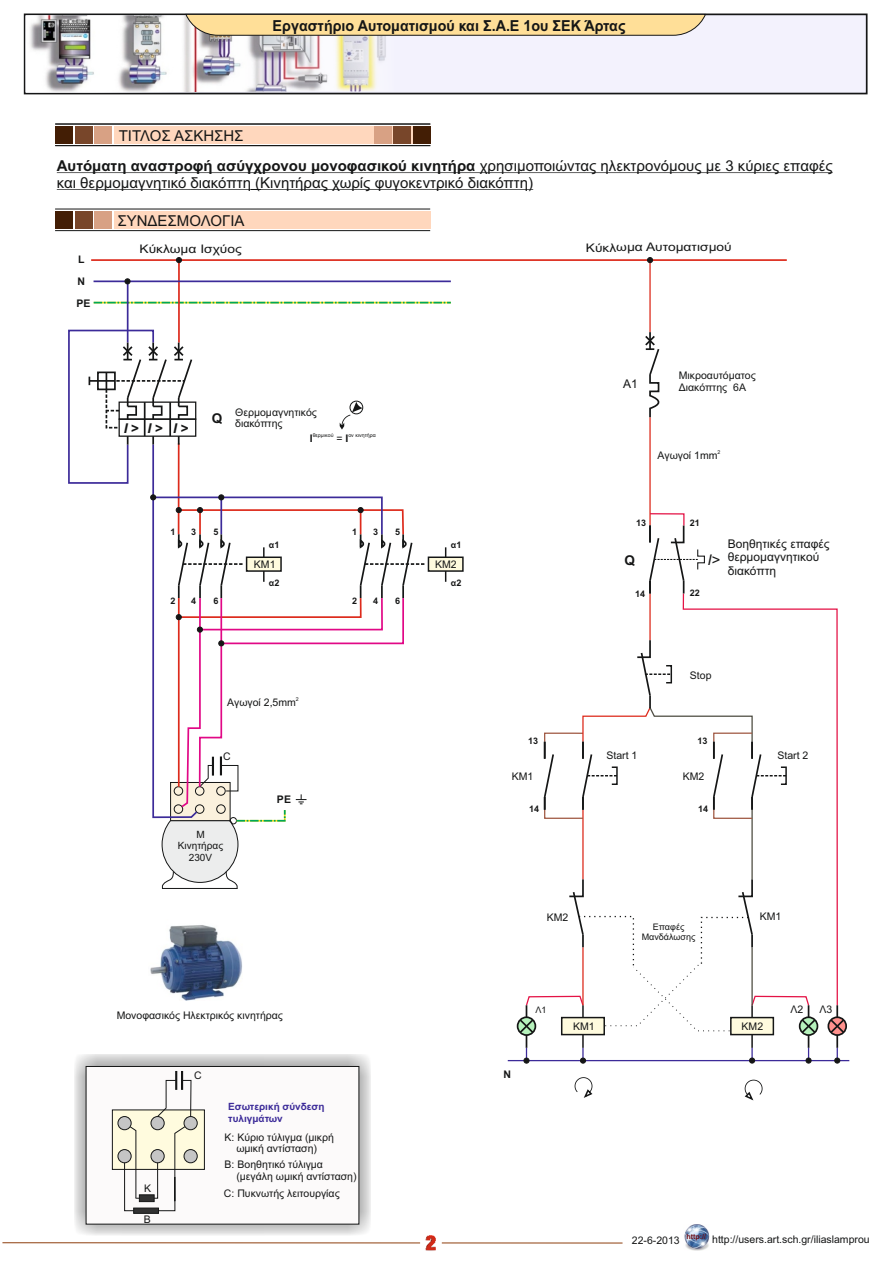
<style>
.page{position:relative;width:893px;height:1263px;background:#fff}
.page>*{position:absolute;margin:0;border:0;box-sizing:border-box;transform-origin:0 0}
.t1{font:700 15.15px "Arial";color:#151616;scale:.95 1}
.t2{font:15px/16.8px "Arial";color:#151616}
.t3{font:italic 14.7px "Arial";color:#151616}
.t4{font:italic 700 13.5px "Arial";color:#151616}
.t5{font:700 13.5px "Arial";color:#151616}
.t6{font:12px/13.4px "Arial";color:#151616}
.t7{font:11.85px "Arial";letter-spacing:-.005em;color:#151616;scale:1.17 1}
.t8{font:10.5px/11.7px "Arial";color:#151616}
.t9{font:700 10.5px/22.2px "Arial";color:#151616}
.t10{font:700 10.05px/11.1px "Arial";color:#3c2b99}
.t11{font:10.05px/11.2px "Arial";color:#151616;text-align:center}
.t12{font:700 9px "Arial";color:#151616}
.t13{font:9px/10.1px "Arial";color:#151616;text-align:center}
.t14{font:700 7.05px "Arial";color:#6d0d16}
.t15{font:5.25px "Arial";color:#151616}
.s1{font-weight:700}
.s2{font-style:normal}
</style>
<div class="page">
<div style="left:114px;top:211px;width:316px;height:17px;background:#ffd7bd"></div>
<div style="left:114px;top:126px;width:316px;height:18px;background:#ffd7bd"></div>
<hr style="left:2px;top:1242px;width:620px;height:1px;background:#8e3f0e">
<hr style="left:57px;top:172px;width:423px;height:1px;background:#151616">
<hr style="left:480px;top:172px;width:353px;height:1px;background:#151616">
<hr style="left:57px;top:189px;width:194px;height:1px;background:#151616">
<hr style="left:260px;top:189px;width:273px;height:1px;background:#151616">
<hr style="left:55px;top:209px;width:375px;height:1px;background:#151616">
<hr style="left:55px;top:230px;width:375px;height:1px;background:#151616">
<div style="left:56px;top:211px;width:17px;height:18px;background:#431e05"></div>
<div style="left:75px;top:211px;width:17px;height:18px;background:#78462a"></div>
<div style="left:95px;top:211px;width:17px;height:18px;background:#d8a184"></div>
<hr style="left:55px;top:124px;width:375px;height:1px;background:#151616">
<hr style="left:55px;top:145px;width:375px;height:1px;background:#151616">
<div style="left:56px;top:126px;width:17px;height:18px;background:#431e05"></div>
<div style="left:75px;top:126px;width:17px;height:18px;background:#78462a"></div>
<div style="left:95px;top:126px;width:17px;height:18px;background:#d8a184"></div>
<svg style="left:23px;top:13px;width:845px;height:82px;fill:#f3f2fd"></svg>
<img style="left:25px;top:15px;width:369px;height:79px">
<svg style="left:185px;top:13px;width:521px;height:23px;background:#e4c98e"></svg>
<img style="left:684px;top:1224px;width:25px;height:26px">
<svg style="left:94px;top:302px;width:357px;height:1px"></svg>
<hr style="left:178px;top:260px;width:2px;height:83px;background:#dd2b1c">
<hr style="left:127px;top:282px;width:2px;height:61px;background:#3c2b99">
<hr style="left:94px;top:280px;width:357px;height:2px;background:#3c2b99">
<hr style="left:91px;top:259px;width:696px;height:2px;background:#dd2b1c">
<hr style="left:582px;top:810px;width:2px;height:69px;background:#dd2b1c">
<svg style="left:575px;top:1077px;width:17px;height:21px"></svg>
<hr style="left:649px;top:260px;width:2px;height:72px;background:#dd2b1c">
<hr style="left:649px;top:417px;width:2px;height:108px;background:#dd2b1c">
<hr style="left:649px;top:593px;width:2px;height:47px;background:#dd2b1c">
<svg style="left:682px;top:593px;width:156px;height:412px"></svg>
<svg style="left:745px;top:1080px;width:17px;height:20px"></svg>
<svg style="left:125px;top:279px;width:5px;height:5px"></svg>
<svg style="left:645px;top:332px;width:15px;height:87px"></svg>
<svg style="left:649px;top:512px;width:56px;height:81px"></svg>
<div style="left:780px;top:766px;width:7px;height:19px;border:1px solid #151616"></div>
<hr style="left:508px;top:1060px;width:341px;height:1px;background:#3c2b99">
<hr style="left:751px;top:810px;width:2px;height:69px;background:#4e4d43">
<svg style="left:543px;top:638px;width:243px;height:181px"></svg>
<hr style="left:836px;top:1005px;width:2px;height:43px;background:#151616">
<svg style="left:827px;top:1016px;width:20px;height:20px"></svg>
<svg style="left:828px;top:1017px;width:18px;height:18px"></svg>
<img style="left:150px;top:925px;width:92px;height:75px">
<div style="left:74px;top:1054px;width:297px;height:182px;background:#151616;opacity:.49"></div>
<svg style="left:86px;top:1066px;width:273px;height:158px"></svg>
<svg style="left:647px;top:257px;width:6px;height:6px"></svg>
<svg style="left:518px;top:878px;width:299px;height:185px"></svg>
<svg style="left:834px;top:1048px;width:6px;height:15px"></svg>
<svg style="left:68px;top:329px;width:396px;height:560px"></svg>
<img style="left:420px;top:1235px;width:22px;height:16px">
<div style="left:413px;top:126px;width:17px;height:18px;background:#431e05"></div>
<div style="left:393px;top:126px;width:18px;height:18px;background:#78462a"></div>
<div style="left:374px;top:126px;width:17px;height:18px;background:#d8a184"></div>
<svg style="left:176px;top:257px;width:6px;height:6px"></svg>
<h1 class="t1" style="left:273px;top:20px;width:373px">Εργαστήριο Αυτοματισμού και Σ.Α.Ε 1ου ΣΕΚ Άρτας</h1>
<h2 class="t2" style="left:119px;top:129px;width:126px">ΤΙΤΛΟΣ ΑΣΚΗΣΗΣ</h2>
<h2 class="t2" style="left:57px;top:159px;width:777px"><span class="s1">Αυτόματη αναστροφή ασύγχρονου μονοφασικού κινητήρα</span> χρησιμοποιώντας ηλεκτρονόμους με 3 κύριες επαφές και θερμομαγνητικό διακόπτη (Κινητήρας χωρίς φυγοκεντρικό διακόπτη)</h2>
<h2 class="t2" style="left:117px;top:214px;width:129px">ΣΥΝΔΕΣΜΟΛΟΓΙΑ</h2>
<p class="t9" style="left:78px;top:249px;width:8px">L</p>
<p class="t9" style="left:77px;top:271px;width:16px">N<br>PE</p>
<p class="t7" style="left:139px;top:245px;width:89px">Κύκλωμα Ισχύος</p>
<p class="t7" style="left:586px;top:243px;width:126px">Κύκλωμα Αυτοματισμού</p>
<p class="t4" style="left:124px;top:423px;width:67px">Ι<span class="s2">&gt;</span> Ι<span class="s2">&gt;</span> Ι<span class="s2">&gt;</span></p>
<p class="t5" style="left:212px;top:413px;width:12px">Q</p>
<p class="t8" style="left:235px;top:407px;width:83px">Θερμομαγνητικός διακόπτης</p>
<p class="t15" style="left:313px;top:433px;width:22px">θερμικού</p>
<p class="t15" style="left:348px;top:433px;width:29px">ον κινητήρα</p>
<p class="t9" style="left:310px;top:428px;width:4px">I</p>
<p class="t8" style="left:336px;top:433px;width:13px">= <span class="s1">Ι</span></p>
<p class="t12" style="left:170px;top:529px;width:7px">1</p>
<p class="t12" style="left:191px;top:529px;width:7px">3</p>
<p class="t12" style="left:213px;top:529px;width:7px">5</p>
<p class="t12" style="left:170px;top:597px;width:7px">2</p>
<p class="t12" style="left:191px;top:597px;width:7px">4</p>
<p class="t12" style="left:213px;top:597px;width:7px">6</p>
<p class="t12" style="left:352px;top:529px;width:7px">1</p>
<p class="t12" style="left:373px;top:529px;width:7px">3</p>
<p class="t12" style="left:395px;top:529px;width:7px">5</p>
<p class="t12" style="left:269px;top:542px;width:12px">α1</p>
<p class="t12" style="left:269px;top:579px;width:12px">α2</p>
<p class="t12" style="left:451px;top:542px;width:12px">α1</p>
<p class="t12" style="left:451px;top:579px;width:12px">α2</p>
<p class="t8" style="left:254px;top:559px;width:23px">KΜ1</p>
<p class="t8" style="left:435px;top:559px;width:23px">KΜ2</p>
<p class="t12" style="left:352px;top:597px;width:7px">2</p>
<p class="t12" style="left:373px;top:597px;width:7px">4</p>
<p class="t12" style="left:395px;top:597px;width:7px">6</p>
<p class="t15" style="left:296px;top:697px;width:4px">2</p>
<p class="t8" style="left:227px;top:697px;width:70px">Αγωγοί 2,5mm</p>
<p class="t8" style="left:223px;top:752px;width:9px">C</p>
<p class="t9" style="left:277px;top:789px;width:16px">PE</p>
<p class="t11" style="left:178px;top:830px;width:47px">M<br>Κινητήρας<br>230V</p>
<p class="t8" style="left:117px;top:1010px;width:168px">Μονοφασικός Ηλεκτρικός κινητήρας</p>
<p class="t8" style="left:144px;top:1184px;width:9px">Κ</p>
<p class="t8" style="left:144px;top:1214px;width:9px">Β</p>
<p class="t8" style="left:194px;top:1070px;width:9px">C</p>
<p class="t10" style="left:228px;top:1102px;width:98px">Εσωτερική σύνδεση τυλιγμάτων</p>
<p class="t8" style="left:225px;top:1132px;width:111px;text-align:center">Κ: Κύριο τύλιγμα (μικρή ωμική αντίσταση)</p>
<p class="t8" style="left:236px;top:1159px;width:122px;text-indent:-12px">Β: Βοηθητικό τύλιγμα (μεγάλη ωμική αντίσταση)</p>
<p class="t8" style="left:224px;top:1189px;width:117px">C: Πυκνωτής λειτουργίας</p>
<p class="t12" style="left:528px;top:738px;width:12px">13</p>
<p class="t6" style="left:623px;top:379px;width:16px">A1</p>
<p class="t8" style="left:679px;top:371px;width:78px">Μικροαυτόματος<br>Διακόπτης 6Α</p>
<p class="t15" style="left:718px;top:450px;width:4px">2</p>
<p class="t8" style="left:658px;top:450px;width:61px">Αγωγοί 1mm</p>
<p class="t12" style="left:636px;top:520px;width:12px">13</p>
<p class="t12" style="left:690px;top:520px;width:12px">21</p>
<p class="t5" style="left:625px;top:556px;width:12px">Q</p>
<h3 class="t3" style="left:708px;top:554px;width:14px">I<span class="s2">&gt;</span></h3>
<p class="t6" style="left:728px;top:538px;width:103px">Βοηθητικές επαφές θερμομαγνητικού διακόπτη</p>
<p class="t12" style="left:635px;top:590px;width:12px">14</p>
<p class="t12" style="left:690px;top:590px;width:12px">22</p>
<p class="t8" style="left:606px;top:750px;width:32px">Start 1</p>
<p class="t8" style="left:690px;top:670px;width:23px">Stop</p>
<p class="t12" style="left:697px;top:738px;width:12px">13</p>
<p class="t8" style="left:777px;top:750px;width:32px">Start 2</p>
<p class="t8" style="left:512px;top:771px;width:23px">KΜ1</p>
<p class="t8" style="left:683px;top:771px;width:23px">KΜ2</p>
<p class="t12" style="left:529px;top:805px;width:12px">14</p>
<p class="t12" style="left:698px;top:805px;width:12px">14</p>
<p class="t8" style="left:547px;top:912px;width:23px">KΜ2</p>
<p class="t8" style="left:760px;top:912px;width:23px">KΜ1</p>
<p class="t13" style="left:642px;top:923px;width:55px">Επαφές<br>Μανδάλωσης</p>
<p class="t9" style="left:503px;top:1064px;width:9px">N</p>
<p class="t13" style="left:535px;top:1006px;width:13px">Λ1</p>
<p class="t8" style="left:573px;top:1021px;width:23px">KΜ1</p>
<p class="t8" style="left:742px;top:1021px;width:23px">KΜ2</p>
<p class="t8" style="left:790px;top:1005px;width:14px">Λ2</p>
<p class="t8" style="left:819px;top:1005px;width:14px">Λ3</p>
<p class="t14" style="left:686px;top:1234px;width:21px">http://</p>
<p class="t8" style="left:712px;top:1235px;width:159px">http://users.art.sch.gr/iliaslamprou</p>
<p class="t8" style="left:632px;top:1236px;width:49px">22-6-2013</p>
</div>
